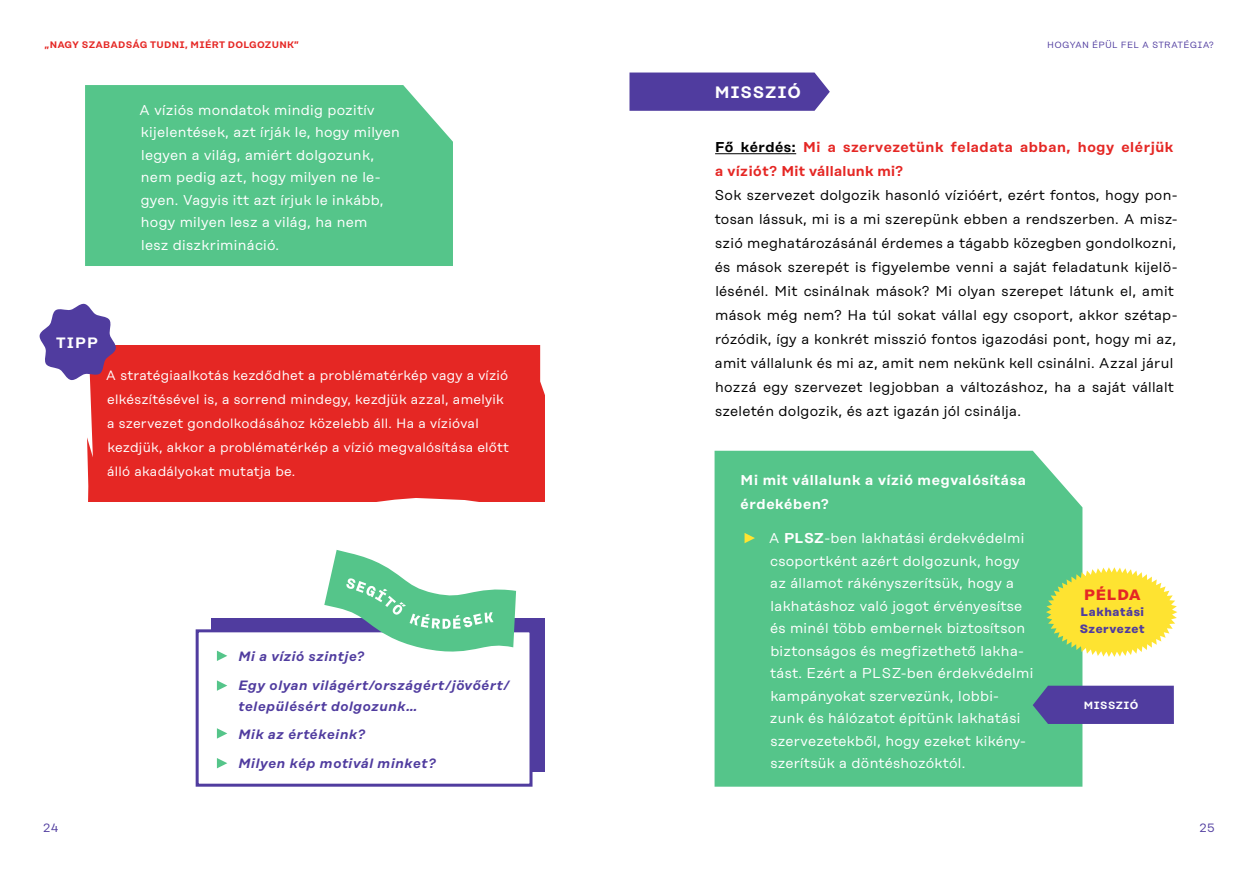
<style>
.page{position:relative;width:1259px;height:893px;background:#fff}
.page>*{position:absolute;margin:0;border:0;box-sizing:border-box;transform-origin:0 0}
.t1{font:600 16.5px "Rational Text";letter-spacing:.05em;color:#fff}
.t2{font:700 15px "Rational Text";letter-spacing:.05em;color:#e52724}
.t3{font:600 15px "Rational Text";color:#fff}
.t4{font:14.25px/24px "Rational Display";letter-spacing:.02em;color:#000}
.t5{font:14.25px/22.5px "Rational Display";letter-spacing:.02em;color:#fff}
.t6{font:600 14.25px/24px "Rational Display";letter-spacing:.04em;color:#e52724}
.t7{font:600 14.25px/24px "Rational Display";letter-spacing:.05em;color:#fff}
.t8{font:13.5px/24px "Rational Display";letter-spacing:.02em;color:#fff}
.t9{font:italic 600 13.5px/28.5px "Rational Display";letter-spacing:.05em;color:#503c9f}
.t10{font:700 12px/16.5px "Rational Text";letter-spacing:.05em;color:#503c9f}
.t11{font:12px "Rational Display";color:#503c9f}
.t12{font:600 10.5px "Rational Text";letter-spacing:.05em;color:#fff}
.t13{font:600 9.45px "Rational Text";letter-spacing:.03em;color:#e52724}
.t14{font:9px "Rational Text";letter-spacing:.03em;color:#503c9f}
.s1{color:#000}
.s2{font-weight:600}
</style>
<div class="page">
<div style="left:85px;top:85px;width:368px;height:181px;background:#55c58a"></div>
<div style="left:86px;top:345px;width:458px;height:157px;background:#e52724"></div>
<div style="left:211px;top:618px;width:333px;height:154px;background:#503c9f"></div>
<div style="left:196px;top:629px;width:336px;height:158px;background:#fff;border:3px solid #503c9f"></div>
<svg style="left:540px;top:345px;width:5px;height:58px"></svg>
<svg style="left:195px;top:483px;width:350px;height:178px"></svg>
<svg style="left:217px;top:728px;width:10px;height:11px"></svg>
<svg style="left:217px;top:680px;width:10px;height:11px"></svg>
<svg style="left:217px;top:758px;width:10px;height:10px"></svg>
<svg style="left:39px;top:303px;width:77px;height:199px"></svg>
<svg style="left:629px;top:73px;width:201px;height:38px;background:#5844a3"></svg>
<hr style="left:715px;top:153px;width:81px;height:1px;background:#000">
<div style="left:714px;top:451px;width:368px;height:336px;background:#55c58a"></div>
<svg style="left:744px;top:533px;width:11px;height:10px"></svg>
<svg style="left:1046px;top:567px;width:131px;height:90px;background:#e8e35e"></svg>
<div style="left:1032px;top:686px;width:142px;height:38px;background:#503c9f"></div>
<p class="t13" style="left:45px;top:39px;width:256px">„NAGY SZABADSÁG TUDNI, MIÉRT DOLGOZUNK”</p>
<p class="t5" style="left:139px;top:99px;width:262px">A víziós mondatok mindig pozitív kijelentések, azt írják le, hogy milyen legyen a világ, amiért dolgozunk, nem pedig azt, hogy milyen ne le&shy;gyen. Vagyis itt azt írjuk le inkább, hogy milyen lesz a világ, ha nem<br>lesz diszkrimináció.</p>
<p class="t3" style="left:56px;top:333px;width:43px">TIPP</p>
<p class="t8" style="left:106px;top:363px;width:405px">A stratégiaalkotás kezdődhet a problématérkép vagy a vízió elkészítésével is, a sorrend mindegy, kezdjük azzal, amelyik a szervezet gondolkodásához közelebb áll. Ha a vízióval kezdjük, akkor a problématérkép a vízió megvalósítása előtt álló akadályokat mutatja be.</p>
<p class="t11" style="left:44px;top:821px;width:16px">24</p>
<p class="t9" style="left:238px;top:642px;width:272px">Mi a vízió szintje?<br>Egy olyan világért/országért/jövőért/</p>
<p class="t9" style="left:238px;top:692px;width:199px">településért dolgozunk…<br>Mik az értékeink?<br>Milyen kép motivál minket?</p>
<p class="t1" style="left:715px;top:83px;width:88px">MISSZIÓ</p>
<p class="t14" style="left:1047px;top:39px;width:168px">HOGYAN ÉPÜL FEL A STRATÉGIA?</p>
<p class="t6" style="left:715px;top:135px;width:460px"><span class="s1">Fő kérdés:</span> Mi a szervezetünk feladata abban, hogy elérjük a víziót? Mit vállalunk mi?</p>
<p class="t4" style="left:714px;top:183px;width:465px">Sok szervezet dolgozik hasonló vízióért, ezért fontos, hogy pon&shy;tosan lássuk, mi is a mi szerepünk ebben a rendszerben. A mis - szió meghatározásánál érdemes a tágabb közegben gondolkozni, és mások szerepét is figyelembe venni a saját feladatunk kijelö&shy;lésénél. Mit csinálnak mások? Mi olyan szerepet látunk el, amit mások még nem? Ha túl sokat vállal egy csoport, akkor szétap&shy;rózódik, így a konkrét misszió fontos igazodási pont, hogy mi az, amit vállalunk és mi az, amit nem nekünk kell csinálni. Azzal járul hozzá egy szervezet legjobban a változáshoz, ha a saját vállalt szeletén dolgozik, és azt igazán jól csinálja.</p>
<p class="t7" style="left:740px;top:468px;width:287px">Mi mit vállalunk a vízió megvalósítása érdekében?</p>
<p class="t5" style="left:769px;top:527px;width:266px">A <span class="s2">PLSZ</span>-ben lakhatási érdekvédelmi csoportként azért dolgozunk, hogy az államot rákényszerítsük, hogy a lakhatáshoz való jogot érvényesítse és minél több embernek biztosítson biztonságos és megfizethető lakha&shy;tást. Ezért a PLSZ-ben érdekvédelmi kampányokat szervezünk, lobbi&shy;zunk és hálózatot építünk lakhatási szervezetekből, hogy ezeket kikény&shy;szerítsük a döntéshozóktól.</p>
<p class="t2" style="left:1084px;top:586px;width:58px">PÉLDA</p>
<p class="t10" style="left:1079px;top:604px;width:66px">Lakhatási<br>Szervezet</p>
<p class="t12" style="left:1083px;top:699px;width:56px">MISSZIÓ</p>
<p class="t11" style="left:1199px;top:821px;width:16px">25</p>
</div>
